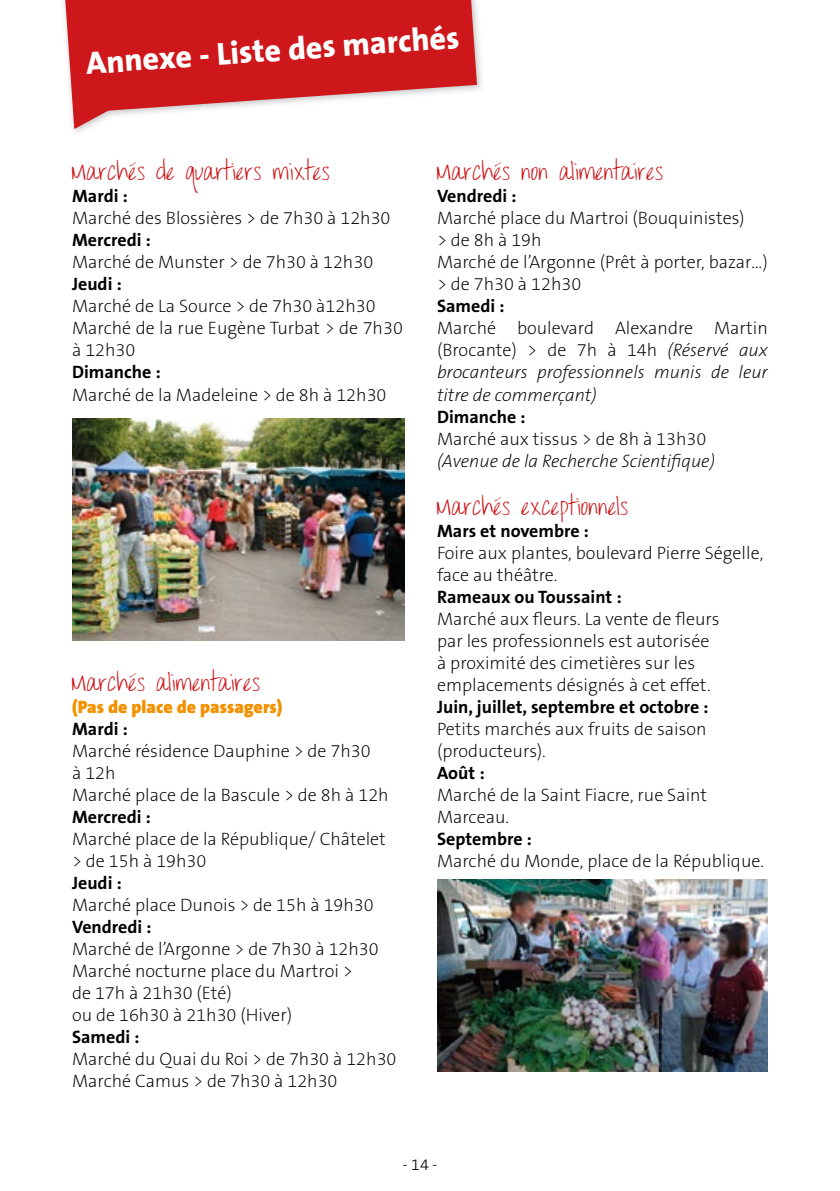
<style>
.page{position:relative;width:840px;height:1191px;background:#fff}
.page>*{position:absolute;margin:0;border:0;box-sizing:border-box;transform-origin:0 0}
.t1{font:800 32px "The Sans B8";color:#fff}
.t2{font:22px "Throw My Hands Upinthe Air";color:#cd171a}
.t3{font:200 18px/22px "The Sans B2";color:#000}
.t4{font:700 18px "The Sans B7";color:#000}
.t5{font:italic 200 18px/22px "The Sans B2";color:#000;text-align:justify}
.t6{font:900 18px "The Sans B9";color:#f39200}
.t7{font:300 16px "The Sans B3";color:#000}
.s1{font-style:normal}
</style>
<div class="page">
<img style="left:63px;top:0;width:419px;height:132px">
<svg style="left:65px;top:0;width:411px;height:129px;fill:#cd171a"></svg>
<img style="left:72px;top:418px;width:332px;height:222px">
<img style="left:437px;top:879px;width:330px;height:192px">
<h1 class="t1" style="left:85px;top:46px;width:375px;rotate:-4deg">Annexe - Liste des marchés</h1>
<p class="t2" style="left:72px;top:160px;width:259px">Marchés de quartiers mixtes</p>
<p class="t4" style="left:72px;top:187px;width:57px">Mardi :</p>
<p class="t3" style="left:72px;top:208px;width:320px">Marché des Blossières &gt; de 7h30 à 12h30</p>
<p class="t4" style="left:72px;top:231px;width:80px">Mercredi :</p>
<p class="t3" style="left:72px;top:252px;width:302px">Marché de Munster &gt; de 7h30 à 12h30</p>
<p class="t4" style="left:72px;top:275px;width:51px">Jeudi :</p>
<p class="t3" style="left:72px;top:296px;width:332px">Marché de La Source &gt; de 7h30 à12h30<br>Marché de la rue Eugène Turbat &gt; de 7h30 à 12h30</p>
<p class="t4" style="left:72px;top:363px;width:90px">Dimanche :</p>
<p class="t3" style="left:72px;top:384px;width:316px">Marché de la Madeleine &gt; de 8h à 12h30</p>
<p class="t2" style="left:72px;top:670px;width:189px">Marchés alimentaires</p>
<p class="t6" style="left:72px;top:697px;width:211px">(Pas de place de passagers)</p>
<p class="t4" style="left:72px;top:719px;width:57px">Mardi :</p>
<p class="t3" style="left:72px;top:740px;width:318px">Marché résidence Dauphine &gt; de 7h30<br>à 12h<br>Marché place de la Bascule &gt; de 8h à 12h</p>
<p class="t4" style="left:72px;top:807px;width:80px">Mercredi :</p>
<p class="t3" style="left:72px;top:828px;width:315px">Marché place de la République/ Châtelet &gt; de 15h à 19h30</p>
<p class="t4" style="left:72px;top:873px;width:51px">Jeudi :</p>
<p class="t3" style="left:72px;top:894px;width:303px">Marché place Dunois &gt; de 15h à 19h30</p>
<p class="t4" style="left:72px;top:917px;width:81px">Vendredi :</p>
<p class="t3" style="left:72px;top:938px;width:308px">Marché de l’Argonne &gt; de 7h30 à 12h30<br>Marché nocturne place du Martroi &gt;<br>de 17h à 21h30 (Eté)<br>ou de 16h30 à 21h30 (Hiver)</p>
<p class="t4" style="left:72px;top:1027px;width:69px">Samedi :</p>
<p class="t3" style="left:72px;top:1048px;width:326px">Marché du Quai du Roi &gt; de 7h30 à 12h30<br>Marché Camus &gt; de 7h30 à 12h30</p>
<p class="t2" style="left:437px;top:160px;width:227px">Marchés non alimentaires</p>
<p class="t4" style="left:437px;top:187px;width:81px">Vendredi :</p>
<p class="t3" style="left:437px;top:208px;width:332px">Marché place du Martroi (Bouquinistes)<br>&gt; de 8h à 19h<br>Marché de l’Argonne (Prêt à porter, bazar…) &gt; de 7h30 à 12h30</p>
<p class="t4" style="left:437px;top:297px;width:69px">Samedi :</p>
<p class="t5" style="left:437px;top:318px;width:332px"><span class="s1">Marché boulevard Alexandre Martin (Brocante) &gt; de 7h à 14h</span> (Réservé aux brocanteurs professionnels munis de leur titre de commerçant)</p>
<p class="t4" style="left:437px;top:407px;width:90px">Dimanche :</p>
<p class="t3" style="left:437px;top:428px;width:271px">Marché aux tissus &gt; de 8h à 13h30</p>
<p class="t5" style="left:437px;top:450px;width:279px">(Avenue de la Recherche Scientifique)</p>
<p class="t2" style="left:437px;top:494px;width:192px">Marchés exceptionnels</p>
<p class="t4" style="left:437px;top:521px;width:153px">Mars et novembre :</p>
<p class="t3" style="left:437px;top:542px;width:327px">Foire aux plantes, boulevard Pierre Ségelle, face au théâtre.</p>
<p class="t4" style="left:437px;top:587px;width:186px">Rameaux ou Toussaint :</p>
<p class="t3" style="left:437px;top:608px;width:284px">Marché aux fleurs. La vente de fleurs par les professionnels est autorisée à proximité des cimetières sur les emplacements désignés à cet effet.</p>
<p class="t4" style="left:437px;top:697px;width:273px">Juin, juillet, septembre et octobre :</p>
<p class="t3" style="left:437px;top:718px;width:271px">Petits marchés aux fruits de saison (producteurs).</p>
<p class="t4" style="left:437px;top:763px;width:49px">Août :</p>
<p class="t3" style="left:437px;top:784px;width:271px">Marché de la Saint Fiacre, rue Saint<br>Marceau.</p>
<p class="t4" style="left:437px;top:829px;width:96px">Septembre :</p>
<p class="t3" style="left:437px;top:850px;width:328px">Marché du Monde, place de la République.</p>
<p class="t7" style="left:402px;top:1156px;width:37px">- 14 -</p>
</div>
